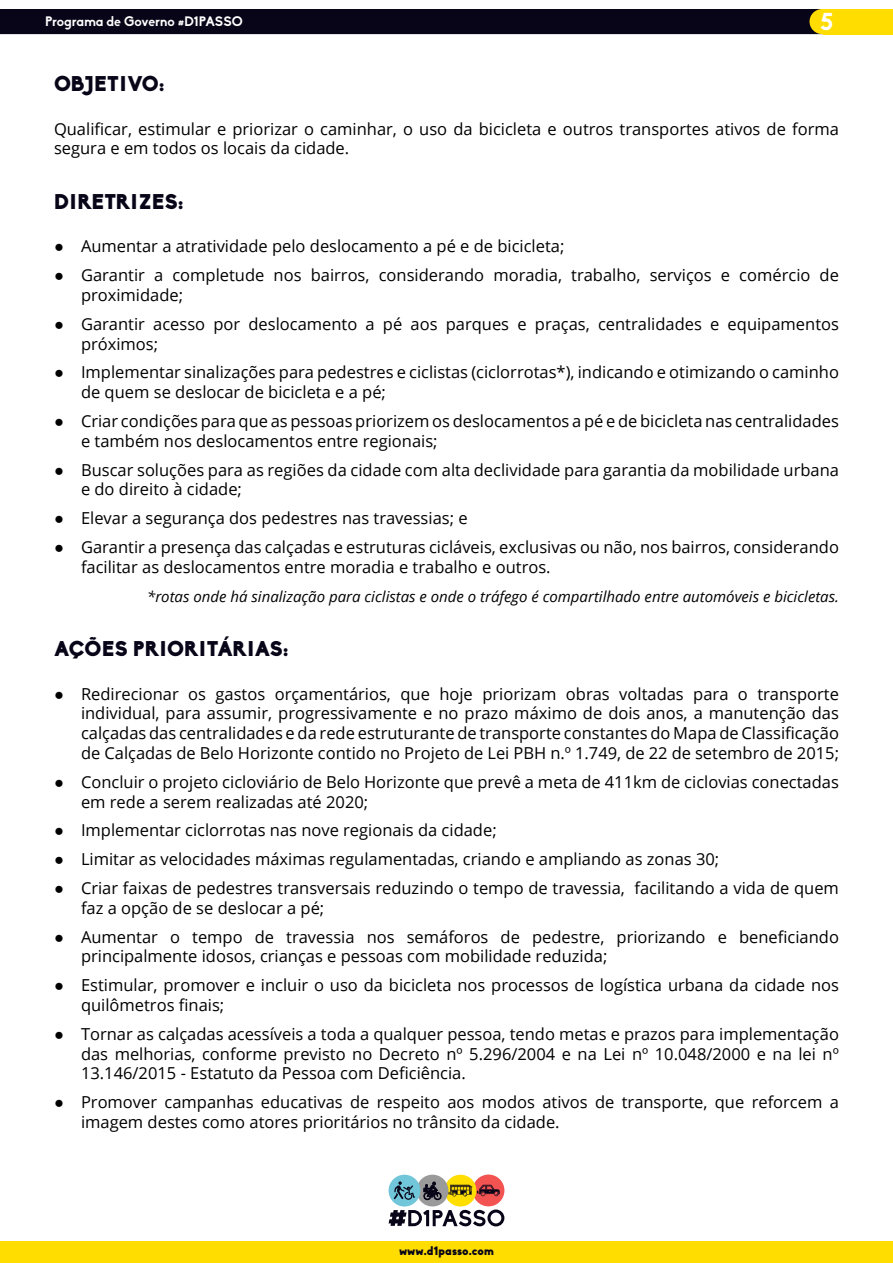
<style>
.page{position:relative;width:893px;height:1263px;background:#fff}
.page>*{position:absolute;margin:0;border:0;box-sizing:border-box;transform-origin:0 0}
.t1{font:700 24px "Biko";color:#fff}
.t2{font:900 21px "Biko";color:#080518}
.t3{font:900 21px "Biko";letter-spacing:.02em;color:#080518}
.t4{font:16.5px/19.8px "Open Sans";color:#000}
.t5{font:italic 15px "Open Sans";color:#000}
.t6{font:700 13.5px "Biko";color:#fff}
.t7{font:900 12px "Biko";color:#080518}
.s1{font-family:"Arial"}
</style>
<div class="page">
<div style="left:1px;top:10px;width:839px;height:23px;background:#080518"></div>
<div style="left:0;top:9px;width:841px;height:25px;border:2px solid #080518"></div>
<div style="left:473px;top:1174px;width:31px;height:32px;background:#f35451;border-radius:50%"></div>
<div style="left:445px;top:1175px;width:31px;height:31px;background:#ffde00;border-radius:50%"></div>
<svg style="left:448px;top:1185px;width:52px;height:11px"></svg>
<svg style="left:389px;top:1209px;width:115px;height:17px"></svg>
<div style="left:417px;top:1175px;width:31px;height:31px;background:#9a9a9a;border-radius:50%"></div>
<svg style="left:423px;top:1181px;width:19px;height:20px"></svg>
<div style="left:389px;top:1175px;width:31px;height:31px;background:#71c6d9;border-radius:50%"></div>
<svg style="left:394px;top:1181px;width:21px;height:19px"></svg>
<div style="left:823px;top:9px;width:70px;height:25px;background:#fd0"></div>
<div style="left:809px;top:9px;width:26px;height:25px;background:#fd0;border-radius:50%"></div>
<div style="left:0;top:1241px;width:893px;height:22px;background:#fd0"></div>
<p class="t6" style="left:45px;top:13px;width:199px">Programa de Governo #D1PASSO</p>
<h1 class="t1" style="left:820px;top:7px;width:14px">5</h1>
<p class="t2" style="left:54px;top:70px;width:112px">OBJETIVO:</p>
<p class="t4" style="left:54px;top:118px;width:786px">Qualificar, estimular e priorizar o caminhar, o uso da bicicleta e outros transportes ativos de forma segura e em todos os locais da cidade.</p>
<p class="t3" style="left:54px;top:188px;width:131px">DIRETRIZES:</p>
<p class="t4" style="left:54px;top:236px;width:512px"><span class="s1">●</span> Aumentar a atratividade pelo deslocamento a pé e de bicicleta;</p>
<p class="t4" style="left:81px;top:265px;width:759px;text-indent:-27px"><span class="s1">●</span> Garantir a completude nos bairros, considerando moradia, trabalho, serviços e comércio de proximidade;</p>
<p class="t4" style="left:81px;top:313px;width:759px;text-indent:-27px"><span class="s1">●</span> Garantir acesso por deslocamento a pé aos parques e praças, centralidades e equipamentos próximos;</p>
<p class="t4" style="left:81px;top:362px;width:759px;text-indent:-27px"><span class="s1">●</span> Implementar sinalizações para pedestres e ciclistas (ciclorrotas*), indicando e otimizando o caminho de quem se deslocar de bicicleta e a pé;</p>
<p class="t4" style="left:81px;top:411px;width:759px;text-indent:-27px"><span class="s1">●</span> Criar condições para que as pessoas priorizem os deslocamentos a pé e de bicicleta nas centralidades e também nos deslocamentos entre regionais;</p>
<p class="t4" style="left:81px;top:459px;width:759px;text-indent:-27px"><span class="s1">●</span> Buscar soluções para as regiões da cidade com alta declividade para garantia da mobilidade urbana e do direito à cidade;</p>
<p class="t4" style="left:54px;top:508px;width:415px"><span class="s1">●</span> Elevar a segurança dos pedestres nas travessias; e</p>
<p class="t4" style="left:81px;top:537px;width:759px;text-indent:-27px"><span class="s1">●</span> Garantir a presença das calçadas e estruturas cicláveis, exclusivas ou não, nos bairros, considerando facilitar as deslocamentos entre moradia e trabalho e outros.</p>
<p class="t5" style="left:147px;top:586px;width:693px">*rotas onde há sinalização para ciclistas e onde o tráfego é compartilhado entre automóveis e bicicletas.</p>
<p class="t2" style="left:54px;top:635px;width:236px">AÇÕES PRIORITÁRIAS:</p>
<p class="t4" style="left:81px;top:683px;width:759px;text-align:justify;text-indent:-27px"><span class="s1">●</span> Redirecionar os gastos orçamentários, que hoje priorizam obras voltadas para o transporte individual, para assumir, progressivamente e no prazo máximo de dois anos, a manutenção das calçadas das centralidades e da rede estruturante de transporte constantes do Mapa de Classificação de Calçadas de Belo Horizonte contido no Projeto de Lei PBH n.º 1.749, de 22 de setembro de 2015;</p>
<p class="t4" style="left:81px;top:771px;width:759px;text-indent:-27px"><span class="s1">●</span> Concluir o projeto cicloviário de Belo Horizonte que prevê a meta de 411km de ciclovias conectadas em rede a serem realizadas até 2020;</p>
<p class="t4" style="left:54px;top:820px;width:444px"><span class="s1">●</span> Implementar ciclorrotas nas nove regionais da cidade;</p>
<p class="t4" style="left:54px;top:849px;width:667px"><span class="s1">●</span> Limitar as velocidades máximas regulamentadas, criando e ampliando as zonas 30;</p>
<p class="t4" style="left:81px;top:878px;width:759px;text-indent:-27px"><span class="s1">●</span> Criar faixas de pedestres transversais reduzindo o tempo de travessia, facilitando a vida de quem faz a opção de se deslocar a pé;</p>
<p class="t4" style="left:81px;top:926px;width:759px;text-indent:-27px"><span class="s1">●</span> Aumentar o tempo de travessia nos semáforos de pedestre, priorizando e beneficiando principalmente idosos, crianças e pessoas com mobilidade reduzida;</p>
<p class="t4" style="left:81px;top:975px;width:759px;text-indent:-27px"><span class="s1">●</span> Estimular, promover e incluir o uso da bicicleta nos processos de logística urbana da cidade nos quilômetros finais;</p>
<p class="t4" style="left:81px;top:1023px;width:759px;text-align:justify;text-indent:-27px"><span class="s1">●</span> Tornar as calçadas acessíveis a toda a qualquer pessoa, tendo metas e prazos para implementação das melhorias, conforme previsto no Decreto nº 5.296/2004 e na Lei nº 10.048/2000 e na lei nº 13.146/2015 - Estatuto da Pessoa com Deficiência.</p>
<p class="t4" style="left:81px;top:1092px;width:759px;text-indent:-27px"><span class="s1">●</span> Promover campanhas educativas de respeito aos modos ativos de transporte, que reforcem a imagem destes como atores prioritários no trânsito da cidade.</p>
<p class="t7" style="left:399px;top:1243px;width:96px">www.d1passo.com</p>
</div>
